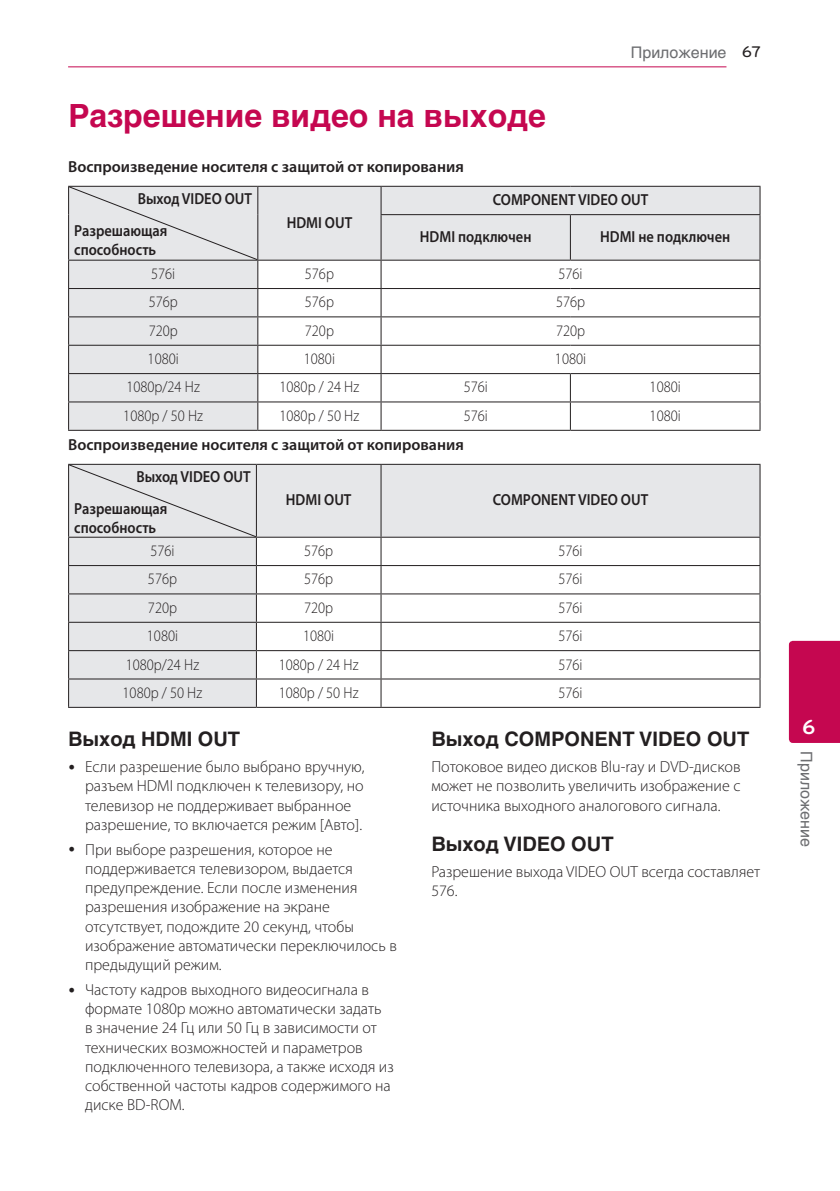
<style>
.page{position:relative;width:840px;height:1191px;background:#fff}
.page>*{position:absolute;margin:0;border:0;box-sizing:border-box;transform-origin:0 0}
.Title_1{font:700 32px "Helvetica Cyr";color:#c50750}
.t1{font:700 21px "Bryant LG";color:#fff}
.Title_3{font:700 20px "Helvetica Cyr";color:#231f20}
.Content_text_Bullet{font:300 16px/19.2px "Myriad Pro";color:#231f20}
.Content_text_Light{font:300 16px "Myriad Pro";color:#231f20;scale:.9 1}
.Content_text_Light-2{font:300 16px/19.2px "Myriad Pro";color:#231f20;text-align:justify}
.Content_text_Light-3{font:600 16px/19.2px "Myriad Pro";color:#231f20;scale:.9 1}
.Content_text_Light-4{font:600 16px "Myriad Pro";color:#231f20}
.t2{font:16px "Helvetica Cyr Upright";color:#6c6d70}
.s1{font-family:"Bryant LG";font-weight:500;color:#231f20}
</style>
<div class="page">
<hr style="left:68px;top:66px;width:658px;height:1px;background:#c50750">
<div style="left:788px;top:641px;width:51px;height:102px;background:#c50750"></div>
<svg style="left:258px;top:187px;width:501px;height:243px"></svg>
<hr style="left:68px;top:186px;width:190px;height:1px;background:#231f20">
<hr style="left:258px;top:186px;width:123px;height:1px;background:#231f20">
<hr style="left:381px;top:186px;width:189px;height:1px;background:#231f20">
<svg style="left:380px;top:187px;width:1px;height:27px"></svg>
<hr style="left:570px;top:186px;width:190px;height:1px;background:#231f20">
<svg style="left:759px;top:187px;width:1px;height:27px"></svg>
<hr style="left:380px;top:214px;width:190px;height:1px;background:#231f20">
<hr style="left:380px;top:215px;width:1px;height:45px;background:#231f20">
<hr style="left:570px;top:214px;width:190px;height:1px;background:#231f20">
<hr style="left:569px;top:215px;width:1px;height:45px;background:#231f20">
<hr style="left:759px;top:215px;width:1px;height:45px;background:#231f20">
<hr style="left:258px;top:260px;width:123px;height:1px;background:#231f20">
<hr style="left:381px;top:260px;width:189px;height:1px;background:#231f20">
<hr style="left:570px;top:260px;width:190px;height:1px;background:#231f20">
<hr style="left:258px;top:288px;width:123px;height:1px;background:#231f20">
<hr style="left:381px;top:288px;width:189px;height:1px;background:#231f20">
<hr style="left:570px;top:288px;width:190px;height:1px;background:#231f20">
<hr style="left:258px;top:316px;width:123px;height:1px;background:#231f20">
<hr style="left:381px;top:316px;width:189px;height:1px;background:#231f20">
<hr style="left:570px;top:316px;width:190px;height:1px;background:#231f20">
<hr style="left:258px;top:345px;width:123px;height:1px;background:#231f20">
<hr style="left:381px;top:345px;width:189px;height:1px;background:#231f20">
<hr style="left:570px;top:345px;width:190px;height:1px;background:#231f20">
<hr style="left:258px;top:373px;width:123px;height:1px;background:#231f20">
<hr style="left:381px;top:373px;width:189px;height:1px;background:#231f20">
<hr style="left:570px;top:373px;width:190px;height:1px;background:#231f20">
<hr style="left:258px;top:401px;width:123px;height:1px;background:#231f20">
<hr style="left:381px;top:401px;width:189px;height:1px;background:#231f20">
<svg style="left:380px;top:261px;width:1px;height:169px"></svg>
<hr style="left:570px;top:401px;width:190px;height:1px;background:#231f20">
<svg style="left:569px;top:374px;width:1px;height:56px"></svg>
<svg style="left:759px;top:261px;width:1px;height:169px"></svg>
<hr style="left:68px;top:430px;width:190px;height:1px;background:#231f20">
<hr style="left:258px;top:430px;width:123px;height:1px;background:#231f20">
<hr style="left:381px;top:430px;width:189px;height:1px;background:#231f20">
<hr style="left:570px;top:430px;width:190px;height:1px;background:#231f20">
<svg style="left:68px;top:187px;width:190px;height:243px;background:#dedfe1"></svg>
<svg style="left:257px;top:465px;width:502px;height:242px"></svg>
<hr style="left:68px;top:464px;width:188px;height:1px;background:#231f20">
<hr style="left:256px;top:464px;width:125px;height:1px;background:#231f20">
<hr style="left:381px;top:464px;width:379px;height:1px;background:#231f20">
<hr style="left:380px;top:465px;width:1px;height:72px;background:#231f20">
<hr style="left:256px;top:537px;width:125px;height:1px;background:#231f20">
<hr style="left:381px;top:537px;width:379px;height:1px;background:#231f20">
<hr style="left:256px;top:565px;width:125px;height:1px;background:#231f20">
<hr style="left:381px;top:565px;width:379px;height:1px;background:#231f20">
<hr style="left:256px;top:593px;width:125px;height:1px;background:#231f20">
<hr style="left:381px;top:593px;width:379px;height:1px;background:#231f20">
<hr style="left:256px;top:622px;width:125px;height:1px;background:#231f20">
<hr style="left:381px;top:622px;width:379px;height:1px;background:#231f20">
<hr style="left:256px;top:650px;width:125px;height:1px;background:#231f20">
<hr style="left:381px;top:650px;width:379px;height:1px;background:#231f20">
<hr style="left:256px;top:678px;width:125px;height:1px;background:#231f20">
<hr style="left:381px;top:678px;width:379px;height:1px;background:#231f20">
<svg style="left:380px;top:538px;width:1px;height:169px"></svg>
<hr style="left:256px;top:707px;width:125px;height:1px;background:#231f20">
<hr style="left:68px;top:707px;width:188px;height:1px;background:#231f20">
<hr style="left:381px;top:707px;width:379px;height:1px;background:#231f20">
<hr style="left:759px;top:465px;width:1px;height:72px;background:#231f20">
<svg style="left:759px;top:538px;width:1px;height:169px"></svg>
<svg style="left:68px;top:465px;width:189px;height:242px;background:#dedee0"></svg>
<p class="t2" style="left:630px;top:43px;width:131px">Приложение <span class="s1">67</span></p>
<p class="Title_1" style="left:68px;top:98px;width:479px">Разрешение видео на выходе</p>
<p class="Content_text_Light-4" style="left:68px;top:156px;width:397px">Воспроизведение носителя с защитой от копирования</p>
<p class="Content_text_Light-3" style="left:138px;top:189px;width:128px">Выход VIDEO OUT</p>
<p class="Content_text_Light-3" style="left:74px;top:220px;width:105px">Разрешающая способность</p>
<p class="Content_text_Light-3" style="left:492px;top:190px;width:174px">COMPONENT VIDEO OUT</p>
<p class="Content_text_Light-3" style="left:419px;top:227px;width:125px">HDMI подключен</p>
<p class="Content_text_Light-3" style="left:599px;top:227px;width:146px">HDMI не подключен</p>
<p class="Content_text_Light-3" style="left:286px;top:212px;width:74px">HDMI OUT</p>
<p class="Content_text_Light" style="left:151px;top:264px;width:28px">576i</p>
<p class="Content_text_Light" style="left:305px;top:264px;width:34px">576p</p>
<p class="Content_text_Light" style="left:558px;top:264px;width:28px">576i</p>
<p class="Content_text_Light" style="left:149px;top:292px;width:34px">576p</p>
<p class="Content_text_Light" style="left:305px;top:292px;width:34px">576p</p>
<p class="Content_text_Light" style="left:555px;top:292px;width:34px">576p</p>
<p class="Content_text_Light" style="left:149px;top:321px;width:34px">720p</p>
<p class="Content_text_Light" style="left:305px;top:321px;width:34px">720p</p>
<p class="Content_text_Light" style="left:555px;top:321px;width:34px">720p</p>
<p class="Content_text_Light" style="left:147px;top:349px;width:36px">1080i</p>
<p class="Content_text_Light" style="left:304px;top:349px;width:36px">1080i</p>
<p class="Content_text_Light" style="left:554px;top:349px;width:36px">1080i</p>
<p class="Content_text_Light" style="left:126px;top:377px;width:83px">1080p/24 Hz</p>
<p class="Content_text_Light" style="left:279px;top:377px;width:90px">1080p / 24 Hz</p>
<p class="Content_text_Light" style="left:463px;top:377px;width:28px">576i</p>
<p class="Content_text_Light" style="left:649px;top:377px;width:36px">1080i</p>
<p class="Content_text_Light" style="left:123px;top:406px;width:90px">1080p / 50 Hz</p>
<p class="Content_text_Light" style="left:279px;top:406px;width:90px">1080p / 50 Hz</p>
<p class="Content_text_Light" style="left:463px;top:406px;width:28px">576i</p>
<p class="Content_text_Light" style="left:649px;top:406px;width:36px">1080i</p>
<p class="Content_text_Light-4" style="left:68px;top:434px;width:397px">Воспроизведение носителя с защитой от копирования</p>
<p class="Content_text_Light-3" style="left:136px;top:466px;width:128px">Выход VIDEO OUT</p>
<p class="Content_text_Light-3" style="left:74px;top:498px;width:105px">Разрешающая способность</p>
<p class="Content_text_Light-3" style="left:286px;top:490px;width:74px">HDMI OUT</p>
<p class="Content_text_Light-3" style="left:492px;top:490px;width:174px">COMPONENT VIDEO OUT</p>
<p class="Content_text_Light" style="left:150px;top:541px;width:28px">576i</p>
<p class="Content_text_Light" style="left:304px;top:541px;width:34px">576p</p>
<p class="Content_text_Light" style="left:558px;top:541px;width:28px">576i</p>
<p class="Content_text_Light" style="left:148px;top:569px;width:34px">576p</p>
<p class="Content_text_Light" style="left:304px;top:569px;width:34px">576p</p>
<p class="Content_text_Light" style="left:558px;top:569px;width:28px">576i</p>
<p class="Content_text_Light" style="left:148px;top:598px;width:34px">720p</p>
<p class="Content_text_Light" style="left:304px;top:598px;width:34px">720p</p>
<p class="Content_text_Light" style="left:558px;top:598px;width:28px">576i</p>
<p class="Content_text_Light" style="left:147px;top:626px;width:36px">1080i</p>
<p class="Content_text_Light" style="left:303px;top:626px;width:36px">1080i</p>
<p class="Content_text_Light" style="left:558px;top:626px;width:28px">576i</p>
<p class="Content_text_Light" style="left:126px;top:654px;width:83px">1080p/24 Hz</p>
<p class="Content_text_Light" style="left:279px;top:654px;width:90px">1080p / 24 Hz</p>
<p class="Content_text_Light" style="left:558px;top:654px;width:28px">576i</p>
<p class="Content_text_Light" style="left:122px;top:683px;width:90px">1080p / 50 Hz</p>
<p class="Content_text_Light" style="left:279px;top:683px;width:90px">1080p / 50 Hz</p>
<p class="Content_text_Light" style="left:558px;top:683px;width:28px">576i</p>
<p class="Title_3" style="left:68px;top:728px;width:173px">Выход HDMI OUT</p>
<p class="Content_text_Bullet" style="left:85px;top:757px;width:281px">Если разрешение было выбрано вручную, разъем HDMI подключен к телевизору, но телевизор не поддерживает выбранное разрешение, то включается режим [Авто].</p>
<p class="Content_text_Bullet" style="left:85px;top:839px;width:313px">При выборе разрешения, которое не поддерживается телевизором, выдается предупреждение. Если после изменения разрешения изображение на экране отсутствует, подождите 20 секунд, чтобы изображение автоматически переключилось в предыдущий режим.</p>
<p class="Content_text_Bullet" style="left:85px;top:979px;width:310px">Частоту кадров выходного видеосигнала в формате 1080p можно автоматически задать<br>в значение 24 Гц или 50 Гц в зависимости от технических возможностей и параметров подключенного телевизора, а также исходя из собственной частоты кадров содержимого на диске BD-ROM.</p>
<p class="Title_3" style="left:431px;top:728px;width:319px">Выход COMPONENT VIDEO OUT</p>
<p class="Content_text_Light-2" style="left:431px;top:757px;width:310px">Потоковое видео дисков Blu-ray и DVD-дисков может не позволить увеличить изображение с источника выходного аналогового сигнала.</p>
<p class="Title_3" style="left:431px;top:832px;width:184px">Выход VIDEO OUT</p>
<p class="Content_text_Light-2" style="left:431px;top:861px;width:330px">Разрешение выхода VIDEO OUT всегда составляет<br>576.</p>
<h2 class="t1" style="left:801px;top:714px;width:15px">6</h2>
<p class="t2" style="left:814px;top:751px;width:97px;rotate:90deg">Приложение</p>
</div>
